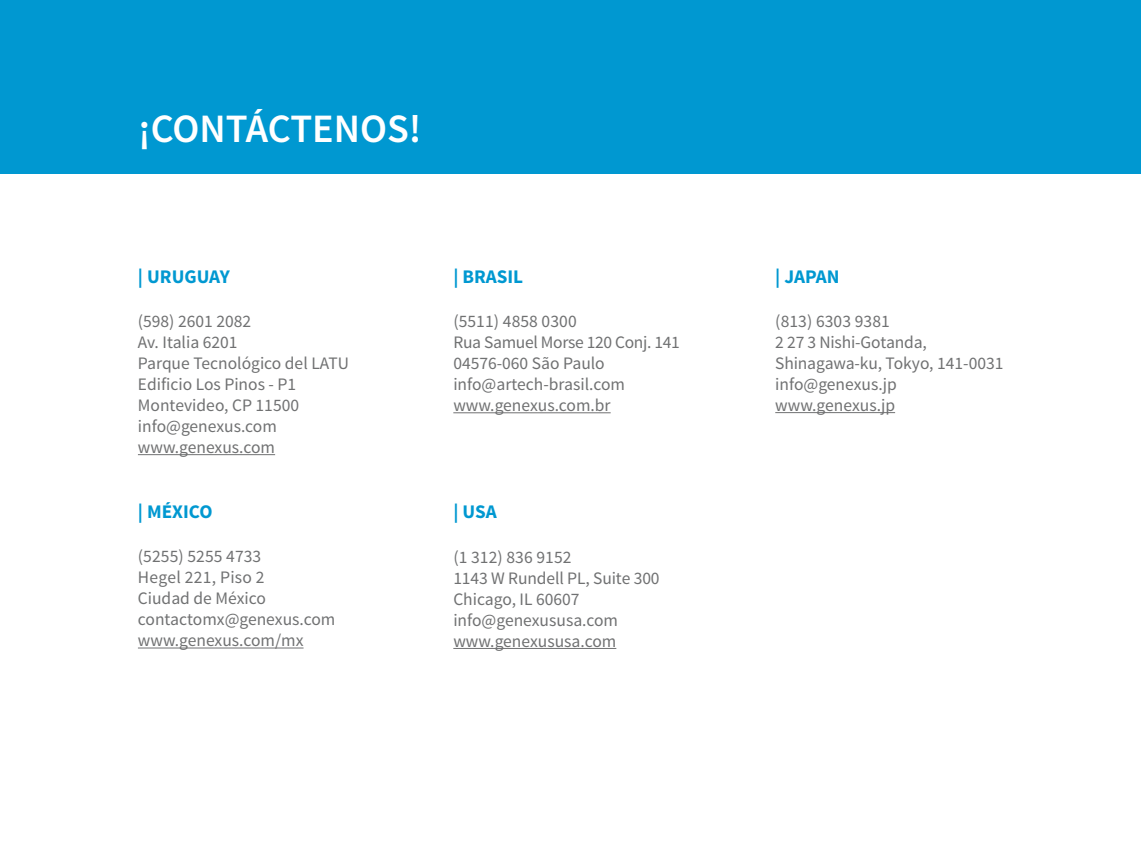
<style>
.page{position:relative;width:1141px;height:844px;background:#fff}
.page>*{position:absolute;margin:0;border:0;box-sizing:border-box;transform-origin:0 0}
.t1{font:600 40.25px "Source Sans Pro";color:#fff}
.t2{font:700 19.25px "Source Sans Pro";color:#0098d1}
.t3{font:17.5px/21px "Source Sans Pro";color:#707172}
</style>
<div class="page">
<div style="left:0;top:0;width:1141px;height:173px;background:#0098d1"></div>
<hr style="left:775px;top:412px;width:120px;height:1px;background:#707172">
<hr style="left:138px;top:454px;width:137px;height:1px;background:#707172">
<hr style="left:138px;top:647px;width:166px;height:1px;background:#707172">
<hr style="left:453px;top:412px;width:158px;height:1px;background:#707172">
<hr style="left:453px;top:647px;width:163px;height:1px;background:#707172">
<h1 class="t1" style="left:138px;top:103px;width:285px">¡CONTÁCTENOS!</h1>
<p class="t2" style="left:138px;top:264px;width:94px">| URUGUAY</p>
<p class="t3" style="left:138px;top:311px;width:213px">(598) 2601 2082<br>Av. Italia 6201<br>Parque Tecnológico del LATU<br>Edificio Los Pinos - P1<br>Montevideo, CP 11500 info@genexus.com www.genexus.com</p>
<p class="t2" style="left:138px;top:499px;width:76px">| MÉXICO</p>
<p class="t3" style="left:138px;top:546px;width:199px">(5255) 5255 4733<br>Hegel 221, Piso 2<br>Ciudad de México contactomx@genexus.com www.genexus.com/mx</p>
<p class="t2" style="left:453px;top:264px;width:71px">| BRASIL</p>
<p class="t3" style="left:453px;top:311px;width:228px">(5511) 4858 0300<br>Rua Samuel Morse 120 Conj. 141<br>04576-060 São Paulo info@artech-brasil.com www.genexus.com.br</p>
<p class="t2" style="left:453px;top:499px;width:45px">| USA</p>
<p class="t3" style="left:453px;top:546px;width:208px">(1 312) 836 9152<br>1143 W Rundell PL, Suite 300<br>Chicago, IL 60607 info@genexususa.com www.genexususa.com</p>
<p class="t2" style="left:775px;top:264px;width:66px">| JAPAN</p>
<p class="t3" style="left:775px;top:311px;width:230px">(813) 6303 9381<br>2 27 3 Nishi-Gotanda,<br>Shinagawa-ku, Tokyo, 141-0031 info@genexus.jp www.genexus.jp</p>
</div>
